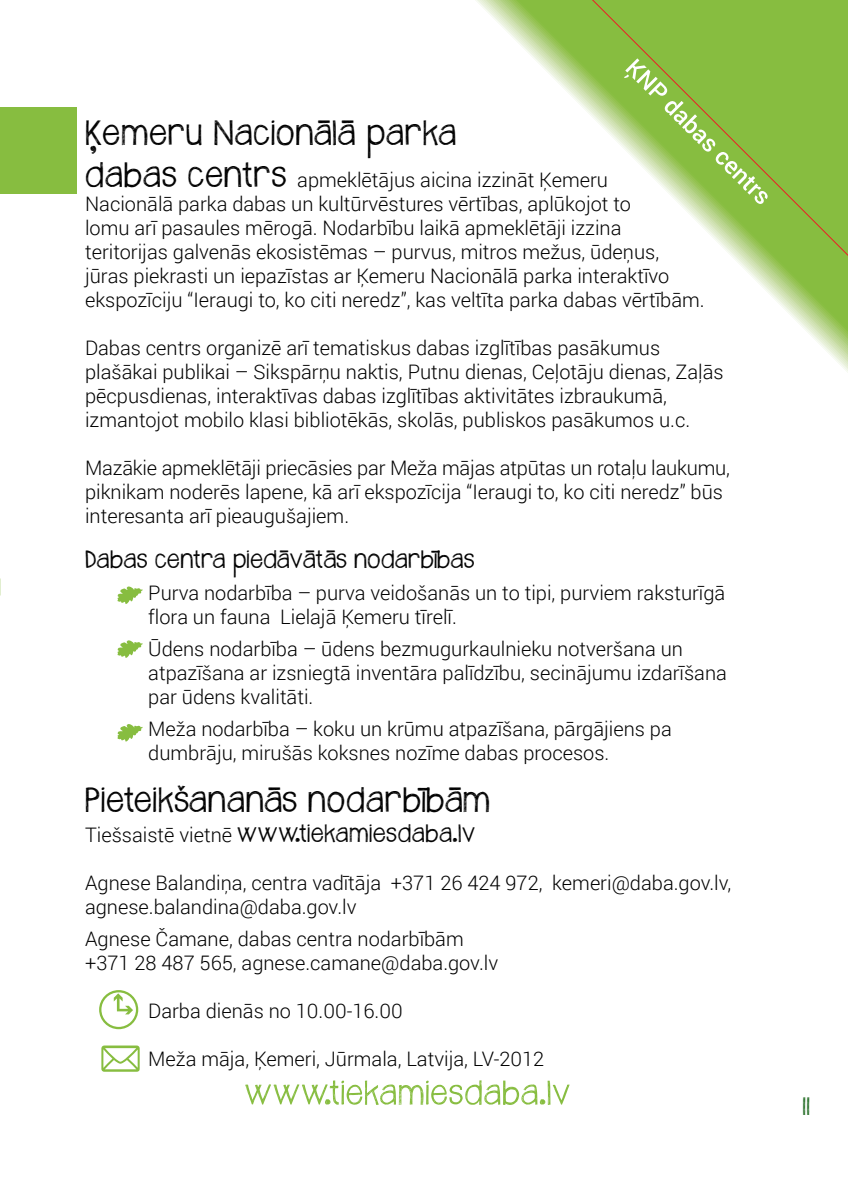
<style>
.page{position:relative;width:848px;height:1191px;background:#fff}
.page>*{position:absolute;margin:0;border:0;box-sizing:border-box;transform-origin:0 0}
.t1{font:28px "Janda Safeand Sound";letter-spacing:.015em;color:#000}
.t2{font:300 20px/24px "Roboto";color:#000}
.t3{font:20px "Janda Safeand Sound";letter-spacing:.015em;color:#000}
.t4{font:20px "Janda Safeand Sound";color:#29702a}
.s1{font-family:"Janda Safeand Sound";font-weight:400;font-size:28px}
.s2{font-family:"Roboto";font-weight:300}
</style>
<div class="page">
<svg style="left:245px;top:1080px;width:324px;height:25px"></svg>
<svg style="left:475px;top:0;width:373px;height:373px"></svg>
<svg style="left:117px;top:586px;width:26px;height:18px"></svg>
<svg style="left:117px;top:640px;width:26px;height:18px"></svg>
<svg style="left:117px;top:724px;width:26px;height:17px"></svg>
<svg style="left:101px;top:1045px;width:39px;height:26px"></svg>
<svg style="left:99px;top:990px;width:39px;height:39px"></svg>
<div style="left:0;top:107px;width:76px;height:86px;background:#87bd40"></div>
<svg style="left:575px;top:0;width:273px;height:273px"></svg>
<svg style="left:622px;top:56px;width:163px;height:166px;background:#a1ca69"></svg>
<h1 class="t1" style="left:85px;top:113px;width:373px">Ķemeru Nacionālā parka</h1>
<p class="t2" style="left:85px;top:167px;width:621px"><span class="s1">dabas centrs</span> apmeklētājus aicina izzināt Ķemeru<br>Nacionālā parka dabas un kultūrvēstures vērtības, aplūkojot to<br>lomu arī pasaules mērogā. Nodarbību laikā apmeklētāji izzina teritorijas galvenās ekosistēmas – purvus, mitros mežus, ūdeņus, jūras piekrasti un iepazīstas ar Ķemeru Nacionālā parka interaktīvo ekspozīciju “Ieraugi to, ko citi neredz”, kas veltīta parka dabas vērtībām.</p>
<p class="t2" style="left:85px;top:335px;width:640px">Dabas centrs organizē arī tematiskus dabas izglītības pasākumus plašākai publikai – Sikspārņu naktis, Putnu dienas, Ceļotāju dienas, Zaļās pēcpusdienas, interaktīvas dabas izglītības aktivitātes izbraukumā, izmantojot mobilo klasi bibliotēkās, skolās, publiskos pasākumos u.c.</p>
<p class="t2" style="left:85px;top:455px;width:646px">Mazākie apmeklētāji priecāsies par Meža mājas atpūtas un rotaļu laukumu, piknikam noderēs lapene, kā arī ekspozīcija “Ieraugi to, ko citi neredz” būs interesanta arī pieaugušajiem.</p>
<p class="t3" style="left:85px;top:545px;width:391px">Dabas centra piedāvātās nodarbības</p>
<p class="t2" style="left:148px;top:580px;width:578px">Purva nodarbība – purva veidošanās un to tipi, purviem raksturīgā flora un fauna Lielajā Ķemeru tīrelī.</p>
<p class="t2" style="left:148px;top:636px;width:580px">Ūdens nodarbība – ūdens bezmugurkaulnieku notveršana un atpazīšana ar izsniegtā inventāra palīdzību, secinājumu izdarīšana par ūdens kvalitāti.</p>
<p class="t2" style="left:148px;top:716px;width:525px">Meža nodarbība – koku un krūmu atpazīšana, pārgājiens pa dumbrāju, mirušās koksnes nozīme dabas procesos.</p>
<h1 class="t1" style="left:85px;top:780px;width:406px">Pieteikšananās nodarbībām</h1>
<p class="t3" style="left:85px;top:819px;width:392px"><span class="s2">Tiešsaistē vietnē</span> www.tiekamiesdaba.lv</p>
<p class="t2" style="left:85px;top:870px;width:647px">Agnese Balandiņa, centra vadītāja +371 26 424 972, kemeri@daba.gov.lv, agnese.balandina@daba.gov.lv</p>
<p class="t2" style="left:85px;top:926px;width:414px">Agnese Čamane, dabas centra nodarbībām +371 28 487 565, agnese.camane@daba.gov.lv</p>
<p class="t2" style="left:148px;top:998px;width:256px">Darba dienās no 10.00-16.00</p>
<p class="t2" style="left:148px;top:1046px;width:397px">Meža māja, Ķemeri, Jūrmala, Latvija, LV-2012</p>
<p class="t4" style="left:802px;top:1092px;width:10px">11</p>
</div>
